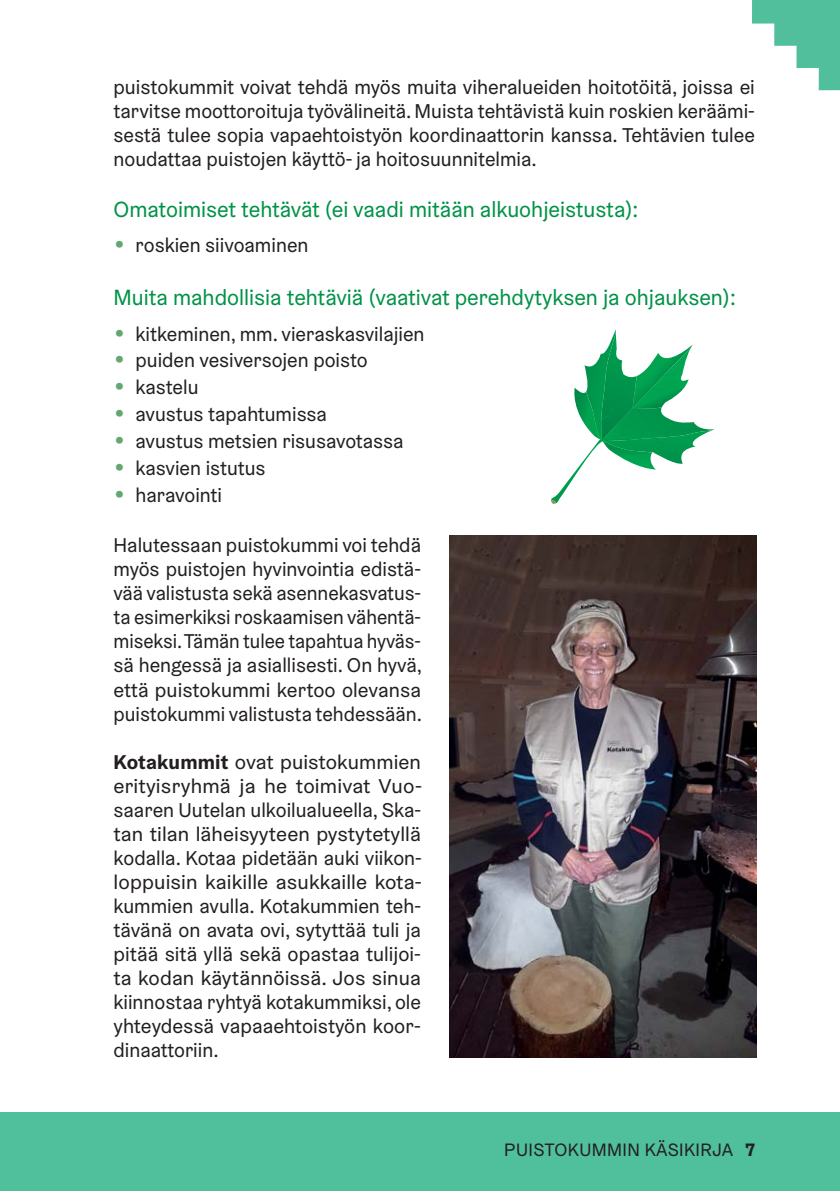
<style>
.page{position:relative;width:840px;height:1191px;background:#fff}
.page>*{position:absolute;margin:0;border:0;box-sizing:border-box;transform-origin:0 0}
.t1{font:22px "Helsinki Grotesk";color:#009247}
.t2{font:20px/24px "Helsinki Grotesk";color:#231f20;text-align:justify}
.t3{font:20px/24px "Helsinki Grotesk";color:#231f20;text-align:justify;scale:1.04 1}
.t4{font:18px "Helsinki Grotesk";letter-spacing:.02em;color:#231f20}
.s1{font-size:38px;color:#63a871}
.s2{font-weight:700}
</style>
<div class="page">
<div style="left:0;top:1112px;width:839px;height:79px;background:#50bf9c"></div>
<svg style="left:752px;top:0;width:87px;height:91px"></svg>
<img style="left:449px;top:536px;width:306px;height:521px">
<svg style="left:551px;top:329px;width:163px;height:175px"></svg>
<p class="t2" style="left:113px;top:77px;width:642px">puistokummit voivat tehdä myös muita viheralueiden hoitotöitä, joissa ei tarvitse moottoroituja työvälineitä. Muista tehtävistä kuin roskien keräämi&shy;sestä tulee sopia vapaehtoistyön koordinaattorin kanssa. Tehtävien tulee noudattaa puistojen käyttö- ja hoitosuunnitelmia.</p>
<p class="t1" style="left:113px;top:201px;width:526px">Omatoimiset tehtävät (ei vaadi mitään alkuohjeistusta):</p>
<p class="t2" style="left:113px;top:235px;width:196px"><span class="s1">•</span> roskien siivoaminen</p>
<p class="t1" style="left:113px;top:289px;width:623px">Muita mahdollisia tehtäviä (vaativat perehdytyksen ja ohjauksen):</p>
<p class="t2" style="left:113px;top:324px;width:312px"><span class="s1">•</span> kitkeminen, mm. vieraskasvilajien</p>
<p class="t2" style="left:113px;top:351px;width:256px"><span class="s1">•</span> puiden vesiversojen poisto</p>
<p class="t2" style="left:113px;top:377px;width:86px"><span class="s1">•</span> kastelu</p>
<p class="t2" style="left:113px;top:404px;width:215px"><span class="s1">•</span> avustus tapahtumissa</p>
<p class="t2" style="left:113px;top:431px;width:291px"><span class="s1">•</span> avustus metsien risusavotassa</p>
<p class="t2" style="left:113px;top:458px;width:153px"><span class="s1">•</span> kasvien istutus</p>
<p class="t2" style="left:113px;top:485px;width:110px"><span class="s1">•</span> haravointi</p>
<p class="t2" style="left:113px;top:536px;width:310px">Halutessaan puistokummi voi tehdä myös puistojen hyvinvointia edistä&shy;vää valistusta sekä asennekasvatus&shy;ta esimerkiksi roskaamisen vähentä&shy;miseksi. Tämän tulee tapahtua hyväs&shy;sä hengessä ja asiallisesti. On hyvä, että puistokummi kertoo olevansa puistokummi valistusta tehdessään.</p>
<p class="t3" style="left:113px;top:752px;width:298px"><span class="s2">Kotakummit</span> ovat puistokummien erityis ryhmä ja he toimivat Vuo - saaren Uutelan ulkoilualueella, Ska&shy;tan tilan läheisyyteen pystytetyllä kodalla. Kotaa pidetään auki viikon&shy;loppuisin kaikille asukkaille kota&shy;kummien avulla. Kotakummien teh&shy;tävänä on avata ovi, sytyttää tuli ja pitää sitä yllä sekä opastaa tulijoi&shy;ta kodan käytännöissä. Jos sinua kiinnostaa ryhtyä kotakummiksi, ole yhteydessä vapaaehtoistyön koor&shy;dinaattoriin.</p>
<p class="t4" style="left:504px;top:1143px;width:252px">PUISTOKUMMIN KÄSIKIRJA <span class="s2">7</span></p>
</div>
